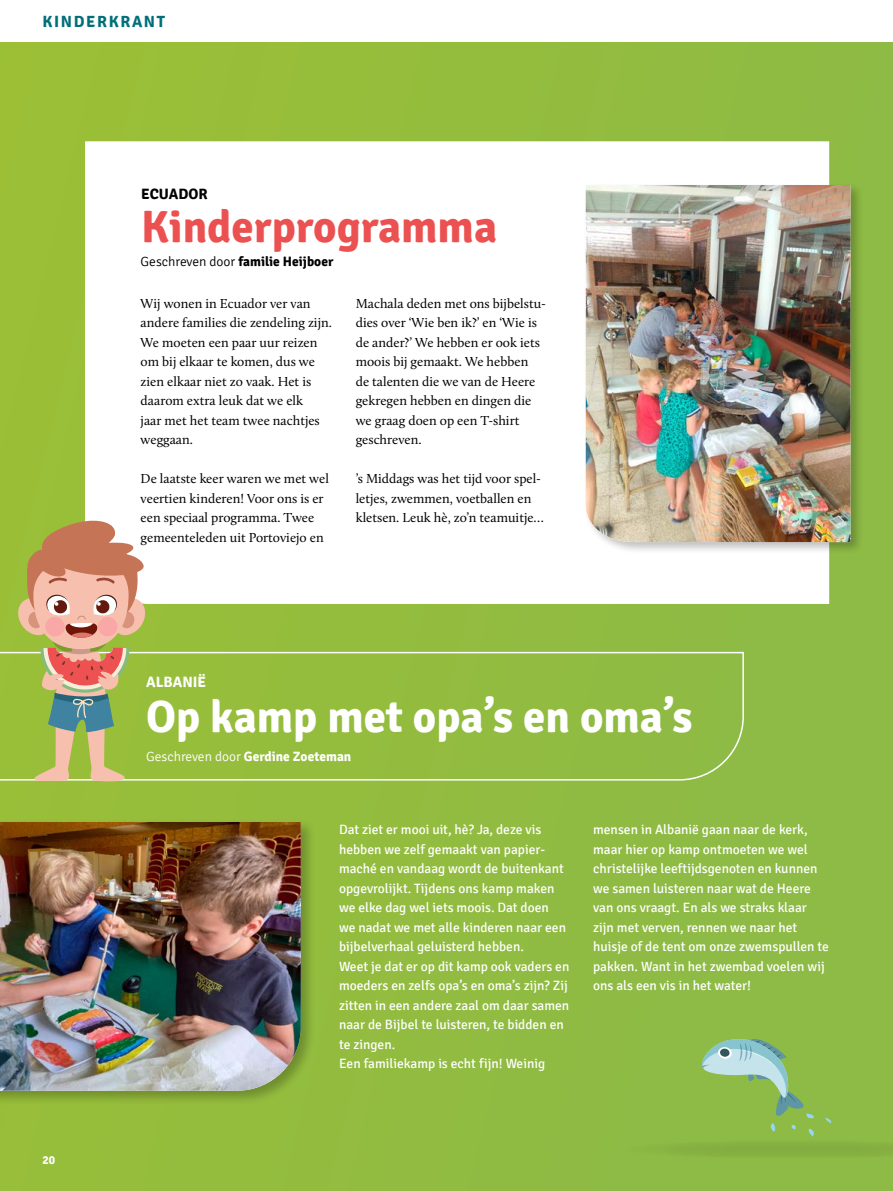
<style>
.page{position:relative;width:893px;height:1191px;background:#fff}
.page>*{position:absolute;margin:0;border:0;box-sizing:border-box;transform-origin:0 0}
.t1{font:700 45px "Signika";color:#fff}
.t2{font:700 45px "Signika";color:#ec5151}
.t3{font:700 16.2px "Signika";letter-spacing:.1em;color:#006f78}
.t4{font:700 15px "Signika";color:#000}
.t5{font:700 15px "Signika";color:#fff}
.t6{font:13.5px/19.5px "Signika";color:#fff}
.t7{font:13.5px/19.5px "Calluna";color:#000}
.t8{font:700 13.5px "Signika";color:#000}
.t9{font:700 13.5px "Signika";color:#fff}
.t10{font:700 12px "Signika";color:#fff}
.s1{font-weight:300}
</style>
<div class="page">
<div style="left:0;top:42px;width:892px;height:1149px;background:#91bc41"></div>
<div style="left:85px;top:141px;width:744px;height:463px;background:#fff"></div>
<svg style="left:0;top:651px;width:744px;height:130px"></svg>
<div style="left:0;top:818px;width:316px;height:288px;background:#000;opacity:.25"></div>
<img style="left:0;top:822px;width:301px;height:268px">
<div style="left:583px;top:182px;width:281px;height:373px;background:#000;opacity:.25"></div>
<img style="left:586px;top:185px;width:264px;height:357px">
<svg style="left:16px;top:518px;width:131px;height:264px"></svg>
<svg style="left:678px;top:1037px;width:215px;height:121px"></svg>
<p class="t3" style="left:43px;top:12px;width:124px">KINDERKRANT</p>
<p class="t4" style="left:141px;top:185px;width:68px">ECUADOR</p>
<h1 class="t2" style="left:141px;top:199px;width:357px">Kinderprogramma</h1>
<p class="t8" style="left:141px;top:253px;width:194px"><span class="s1">Geschreven door</span> familie Heijboer</p>
<p class="t7" style="left:141px;top:293px;width:193px">Wij wonen in Ecuador ver van andere families die zendeling zijn.<br>We moeten een paar uur reizen om bij elkaar te komen, dus we zien elkaar niet zo vaak. Het is daarom extra leuk dat we elk<br>jaar met het team twee nachtjes weggaan.</p>
<p class="t7" style="left:141px;top:469px;width:190px">De laatste keer waren we met wel veertien kinderen! Voor ons is er een speciaal programma. Twee gemeenteleden uit Portoviejo en</p>
<p class="t7" style="left:356px;top:293px;width:192px">Machala deden met ons bijbelstu&shy;dies over ‘Wie ben ik?’ en ‘Wie is de ander?’ We hebben er ook iets moois bij gemaakt. We hebben<br>de talenten die we van de Heere gekregen hebben en dingen die we graag doen op een T-shirt geschreven.</p>
<p class="t7" style="left:356px;top:469px;width:190px">’s Middags was het tijd voor spel&shy;letjes, zwemmen, voetballen en kletsen. Leuk hè, zo’n teamuitje…</p>
<p class="t5" style="left:146px;top:673px;width:61px">ALBANIË</p>
<h1 class="t1" style="left:146px;top:689px;width:548px">Op kamp met opa’s en oma’s</h1>
<p class="t9" style="left:146px;top:748px;width:207px"><span class="s1">Geschreven door</span> Gerdine Zoeteman</p>
<p class="t10" style="left:43px;top:1152px;width:14px">20</p>
<p class="t6" style="left:339px;top:820px;width:232px">Dat ziet er mooi uit, hè? Ja, deze vis hebben we zelf gemaakt van papier&shy;maché en vandaag wordt de buitenkant opgevrolijkt. Tijdens ons kamp maken we elke dag wel iets moois. Dat doen<br>we nadat we met alle kinderen naar een bijbelverhaal geluisterd hebben.<br>Weet je dat er op dit kamp ook vaders en moeders en zelfs opa’s en oma’s zijn? Zij zitten in een andere zaal om daar samen naar de Bijbel te luisteren, te bidden en te zingen.<br>Een familiekamp is echt fijn! Weinig</p>
<p class="t6" style="left:593px;top:820px;width:237px">mensen in Albanië gaan naar de kerk, maar hier op kamp ontmoeten we wel christelijke leeftijdsgenoten en kunnen we samen luisteren naar wat de Heere van ons vraagt. En als we straks klaar zijn met verven, rennen we naar het huisje of de tent om onze zwemspullen te pakken. Want in het zwembad voelen wij ons als een vis in het water!</p>
</div>
